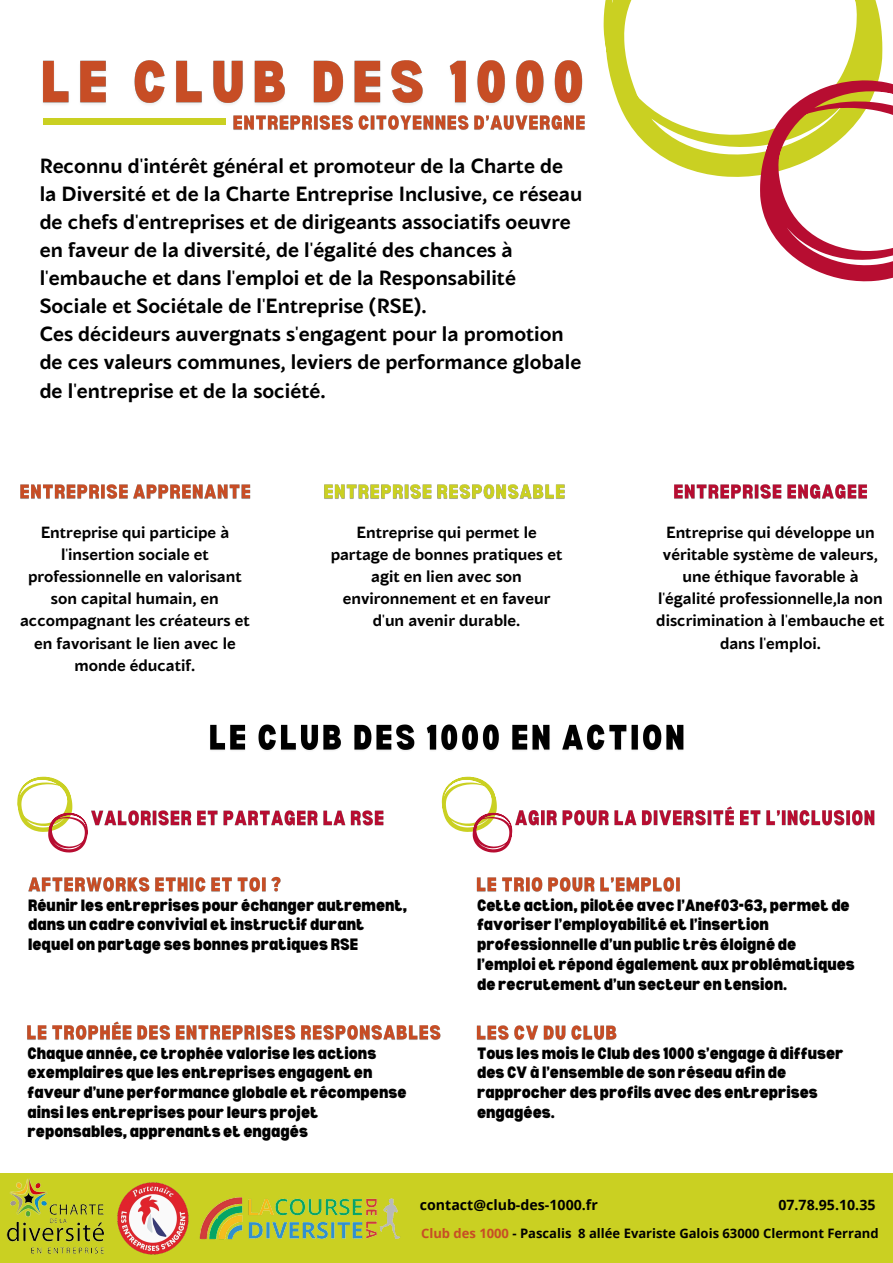
<style>
.page{position:relative;width:893px;height:1263px;background:#fff}
.page>*{position:absolute;margin:0;border:0;box-sizing:border-box;transform-origin:0 0}
.t1{font:700 20.4px/28.1px "Blacker Sans Pro";color:#000}
.t2{font:900 semi-condensed 16.12px/19.6px "Bernoru";color:#000}
.t3{font:700 16.12px/22.2px "Blacker Sans Pro";color:#000;text-align:center}
.t4{font:700 14.17px "Open Sans";color:#000}
.t5{font:700 13.05px "Open Sans";color:#000}
.s1{color:#c74d25}
</style>
<div class="page">
<svg style="left:603px;top:0;width:279px;height:177px"></svg>
<svg style="left:760px;top:80px;width:133px;height:202px"></svg>
<div style="left:44px;top:118px;width:182px;height:7px;background:#cad022"></div>
<img style="left:42px;top:60px;width:541px;height:45px">
<img style="left:233px;top:115px;width:352px;height:15px">
<img style="left:20px;top:484px;width:231px;height:15px">
<img style="left:324px;top:484px;width:241px;height:15px">
<img style="left:674px;top:484px;width:193px;height:15px">
<svg style="left:17px;top:777px;width:71px;height:75px"></svg>
<svg style="left:442px;top:777px;width:70px;height:75px"></svg>
<img style="left:515px;top:806px;width:360px;height:20px">
<img style="left:91px;top:810px;width:293px;height:16px">
<img style="left:28px;top:876px;width:253px;height:16px">
<img style="left:27px;top:1021px;width:414px;height:19px">
<img style="left:476px;top:877px;width:204px;height:15px">
<img style="left:476px;top:1025px;width:141px;height:15px">
<img style="left:210px;top:724px;width:474px;height:27px">
<div style="left:0;top:1174px;width:893px;height:89px;background:#cad022"></div>
<img style="left:6px;top:1178px;width:98px;height:76px">
<img style="left:203px;top:1197px;width:198px;height:43px">
<img style="left:117px;top:1182px;width:86px;height:73px">
<p class="t1" style="left:40px;top:151px;width:544px">Reconnu d'intérêt général et promoteur de la Charte de la Diversité et de la Charte Entreprise Inclusive, ce réseau de chefs d'entreprises et de dirigeants associatifs oeuvre en faveur de la diversité, de l'égalité des chances à l'embauche et dans l'emploi et de la Responsabilité Sociale et Sociétale de l'Entreprise (RSE).<br>Ces décideurs auvergnats s'engagent pour la promotion de ces valeurs communes, leviers de performance globale de l'entreprise et de la société.</p>
<h4 class="t3" style="left:20px;top:520px;width:231px">Entreprise qui participe à l'insertion sociale et professionnelle en valorisant son capital humain, en accompagnant les créateurs et en favorisant le lien avec le monde éducatif.</h4>
<h5 class="t3" style="left:331px;top:520px;width:233px">Entreprise qui permet le partage de bonnes pratiques et agit en lien avec son environnement et en faveur d'un avenir durable.</h5>
<h5 class="t3" style="left:656px;top:520px;width:230px">Entreprise qui développe un véritable système de valeurs, une éthique favorable à l'égalité professionnelle,la non discrimination à l'embauche et dans l'emploi.</h5>
<h5 class="t2" style="left:28px;top:894px;width:380px">Réunir les entreprises pour échanger autrement, dans un cadre convivial et instructif durant lequel on partage ses bonnes pratiques RSE</h5>
<p class="t2" style="left:27px;top:1042px;width:380px">Chaque année, ce trophée valorise les actions exemplaires que les entreprises engagent en faveur d’une performance globale et récompense ainsi les entreprises pour leurs projet reponsables, apprenants et engagés</p>
<p class="t2" style="left:477px;top:894px;width:379px">Cette action, pilotée avec l’Anef03-63, permet de favoriser l’employabilité et l’insertion professionnelle d’un public très éloigné de l’emploi et répond également aux problématiques de recrutement d’un secteur en tension.</p>
<h5 class="t2" style="left:477px;top:1042px;width:368px">Tous les mois le Club des 1000 s’engage à diffuser des CV à l’ensemble de son réseau afin de rapprocher des profils avec des entreprises engagées.</h5>
<p class="t4" style="left:420px;top:1194px;width:180px">contact@club-des-1000.fr</p>
<p class="t4" style="left:778px;top:1194px;width:99px">07.78.95.10.35</p>
<p class="t5" style="left:421px;top:1224px;width:459px"><span class="s1">Club des 1000</span> - Pascalis 8 allée Evariste Galois 63000 Clermont Ferrand</p>
</div>
